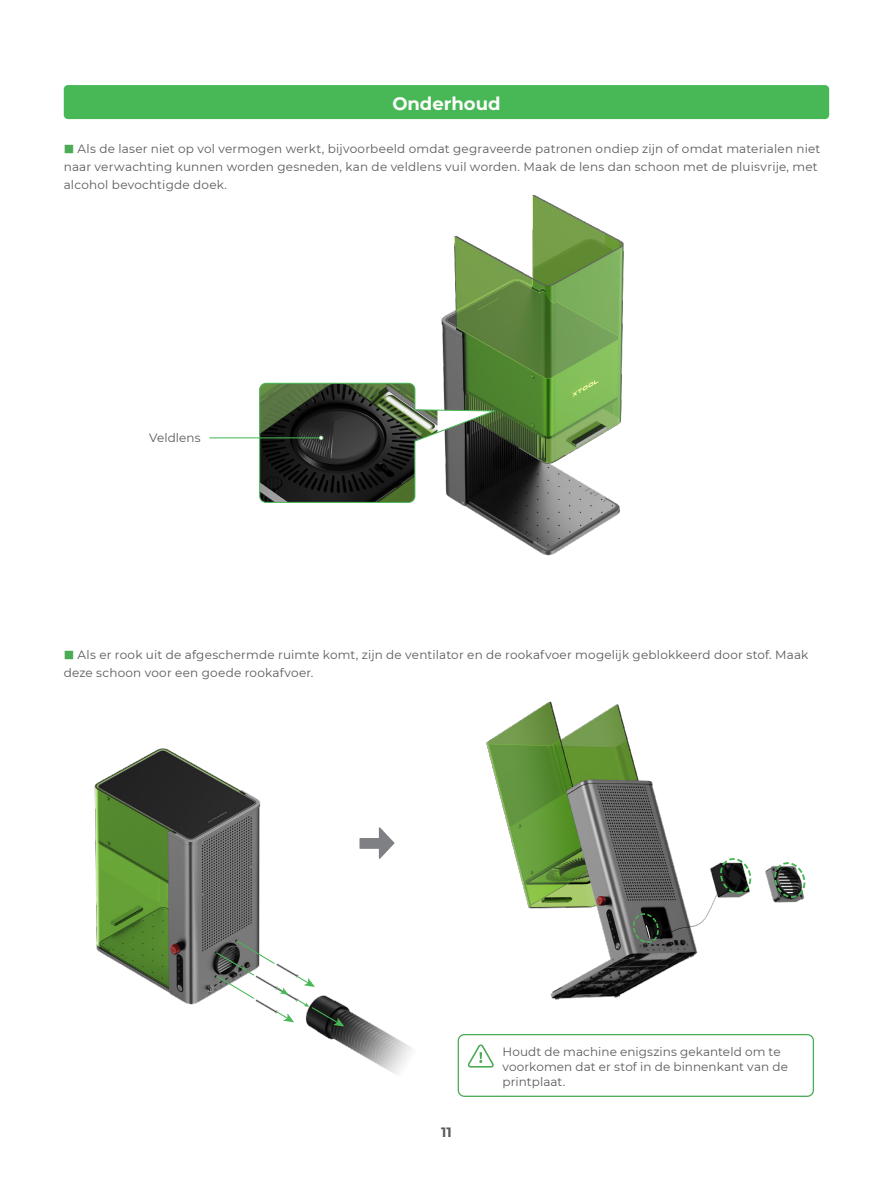
<style>
.page{position:relative;width:893px;height:1191px;background:#fff}
.page>*{position:absolute;margin:0;border:0;box-sizing:border-box;transform-origin:0 0}
.t1{font:700 18px "Montserrat";color:#fff}
.t2{font:700 13.5px "Montserrat";color:#595a5c}
.t3{font:12px/18px "Montserrat";letter-spacing:.015em;color:#595a5c}
.s1{font-family:"Source Han Sans CN";font-size:10.5px;color:#4cab55}
</style>
<div class="page">
<img style="left:550px;top:780px;width:264px;height:317px">
<img style="left:500px;top:701px;width:141px;height:208px">
<img style="left:161px;top:733px;width:339px;height:364px">
<img style="left:94px;top:744px;width:152px;height:244px">
<svg style="left:216px;top:940px;width:128px;height:86px"></svg>
<img style="left:441px;top:312px;width:179px;height:244px">
<img style="left:452px;top:195px;width:172px;height:270px">
<div style="left:64px;top:85px;width:765px;height:34px;background:#48b856;border-radius:4px"></div>
<svg style="left:359px;top:827px;width:35px;height:32px"></svg>
<svg style="left:771px;top:858px;width:35px;height:43px"></svg>
<svg style="left:716px;top:854px;width:36px;height:43px"></svg>
<svg style="left:630px;top:910px;width:30px;height:36px"></svg>
<hr style="left:210px;top:437px;width:111px;height:1px;background:#48b856">
<svg style="left:259px;top:382px;width:241px;height:121px;background:#4d5548"></svg>
<svg style="left:468px;top:1044px;width:26px;height:23px"></svg>
<div style="left:458px;top:1034px;width:356px;height:63px;border:1px solid #4cab55;border-radius:6px"></div>
<h1 class="t1" style="left:392px;top:90px;width:110px">Onderhoud</h1>
<p class="t3" style="left:64px;top:139px;width:758px"><span class="s1">■</span> Als de laser niet op vol vermogen werkt, bijvoorbeeld omdat gegraveerde patronen ondiep zijn of omdat materialen niet naar verwachting kunnen worden gesneden, kan de veldlens vuil worden. Maak de lens dan schoon met de pluisvrije, met alcohol bevochtigde doek.</p>
<p class="t3" style="left:149px;top:428px;width:53px">Veldlens</p>
<p class="t3" style="left:64px;top:645px;width:746px"><span class="s1">■</span> Als er rook uit de afgeschermde ruimte komt, zijn de ventilator en de rookafvoer mogelijk geblokkeerd door stof. Maak deze schoon voor een goede rookafvoer.</p>
<p class="t2" style="left:441px;top:1122px;width:12px">11</p>
<p class="t3" style="left:502px;top:1044px;width:287px;line-height:15px">Houdt de machine enigszins gekanteld om te voorkomen dat er stof in de binnenkant van de printplaat.</p>
</div>
